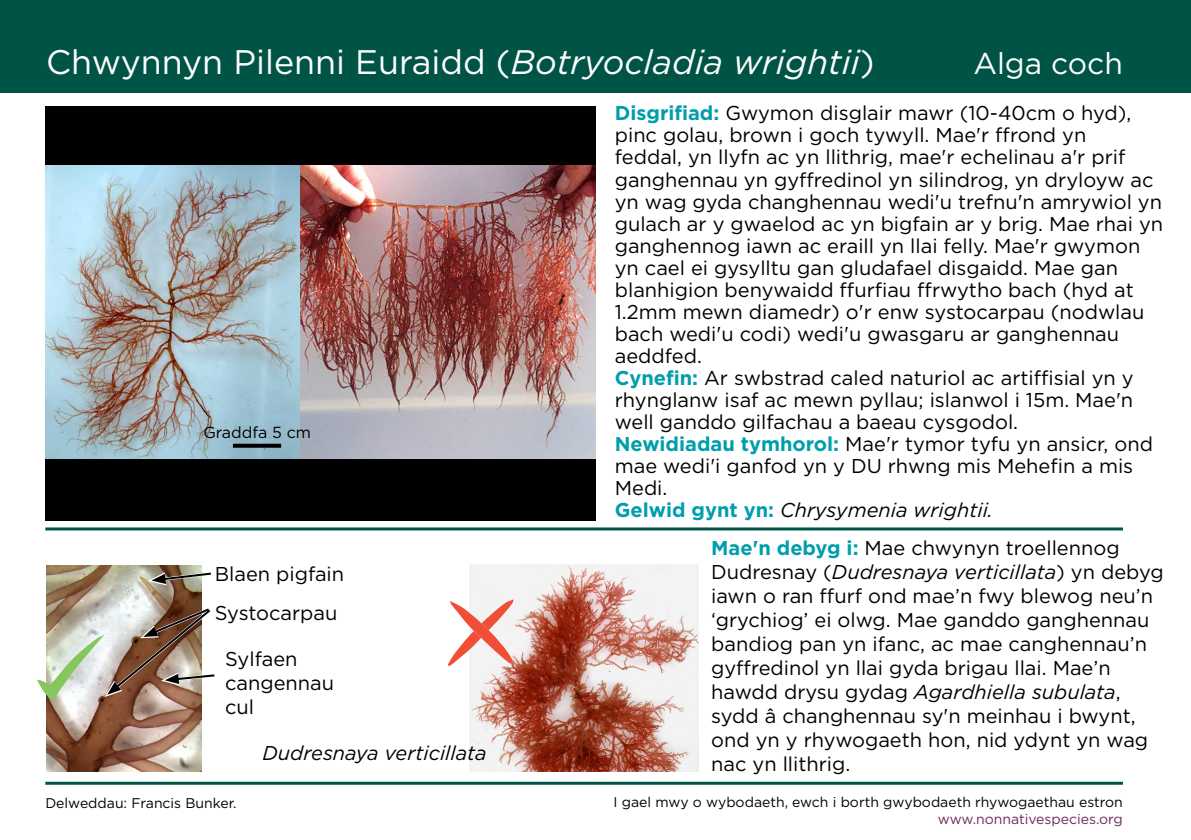
<style>
.page{position:relative;width:1191px;height:840px;background:#fff}
.page>*{position:absolute;margin:0;border:0;box-sizing:border-box;transform-origin:0 0}
.t1{font:34px "Gotham";color:#fff}
.t2{font:30px "Gotham";color:#fff}
.t3{font:20px/22px "Gotham";color:#000}
.t4{font:italic 20px "Gotham";color:#000}
.t5{font:16px "Gotham";color:#000}
.t6{font:14px "Gotham";color:#000}
.t7{font:14px "Gotham";color:#6c2c56}
.s1{font-style:italic}
.s2{font-weight:700;color:#009eac}
</style>
<div class="page">
<div style="left:0;top:0;width:1191px;height:93px;background:#005446"></div>
<div style="left:45px;top:106px;width:550px;height:414px;background:#000"></div>
<img style="left:45px;top:165px;width:550px;height:293px">
<img style="left:46px;top:565px;width:155px;height:206px">
<img style="left:469px;top:564px;width:229px;height:206px">
<svg style="left:448px;top:599px;width:66px;height:66px"></svg>
<svg style="left:148px;top:570px;width:63px;height:15px"></svg>
<img style="left:37px;top:606px;width:178px;height:94px">
<svg style="left:233px;top:443px;width:48px;height:4px"></svg>
<hr style="left:45px;top:527px;width:1078px;height:3px;background:#005446">
<hr style="left:45px;top:781px;width:1078px;height:3px;background:#005446">
<h1 class="t1" style="left:46px;top:40px;width:830px">Chwynnyn Pilenni Euraidd (<span class="s1">Botryocladia wrightii</span>)</h1>
<h2 class="t2" style="left:973px;top:44px;width:151px">Alga coch</h2>
<p class="t5" style="left:203px;top:422px;width:109px">Graddfa 5 cm</p>
<p class="t3" style="left:215px;top:553px;width:131px;line-height:39.6px">Blaen pigfain<br>Systocarpau</p>
<p class="t3" style="left:225px;top:646px;width:110px;line-height:24px">Sylfaen cangennau cul</p>
<p class="t6" style="left:45px;top:793px;width:193px">Delweddau: Francis Bunker.</p>
<p class="t4" style="left:262px;top:739px;width:226px">Dudresnaya verticillata</p>
<p class="t3" style="left:615px;top:102px;width:550px"><span class="s2">Disgrifiad:</span> Gwymon disglair mawr (10-40cm o hyd), pinc golau, brown i goch tywyll. Mae'r ffrond yn<br>feddal, yn llyfn ac yn llithrig, mae'r echelinau a'r prif ganghennau yn gyffredinol yn silindrog, yn dryloyw ac yn wag gyda changhennau wedi'u trefnu'n amrywiol yn gulach ar y gwaelod ac yn bigfain ar y brig. Mae rhai yn ganghennog iawn ac eraill yn llai felly. Mae'r gwymon yn cael ei gysylltu gan gludafael disgaidd. Mae gan blanhigion benywaidd ffurfiau ffrwytho bach (hyd at 1.2mm mewn diamedr) o'r enw systocarpau (nodwlau bach wedi'u codi) wedi'u gwasgaru ar ganghennau aeddfed.<br><span class="s2">Cynefin:</span> Ar swbstrad caled naturiol ac artiffisial yn y rhynglanw isaf ac mewn pyllau; islanwol i 15m. Mae'n well ganddo gilfachau a baeau cysgodol.<br><span class="s2">Newidiadau tymhorol:</span> Mae'r tymor tyfu yn ansicr, ond mae wedi'i ganfod yn y DU rhwng mis Mehefin a mis Medi.<br><span class="s2">Gelwid gynt yn:</span> <span class="s1">Chrysymenia wrightii.</span></p>
<p class="t3" style="left:711px;top:535px;width:454px;line-height:24px"><span class="s2">Mae'n debyg i:</span> Mae chwynyn troellennog Dudresnay (<span class="s1">Dudresnaya verticillata</span>) yn debyg iawn o ran ffurf ond mae’n fwy blewog neu’n ‘grychiog’ ei olwg. Mae ganddo ganghennau bandiog pan yn ifanc, ac mae canghennau’n gyffredinol yn llai gyda brigau llai. Mae’n hawdd drysu gydag <span class="s1">Agardhiella subulata</span>, sydd â changhennau sy'n meinhau i bwynt, ond yn y rhywogaeth hon, nid ydynt yn wag nac yn llithrig.</p>
<p class="t6" style="left:613px;top:792px;width:511px">I gael mwy o wybodaeth, ewch i borth gwybodaeth rhywogaethau estron</p>
<p class="t7" style="left:937px;top:809px;width:187px">www.nonnativespecies.org</p>
</div>
